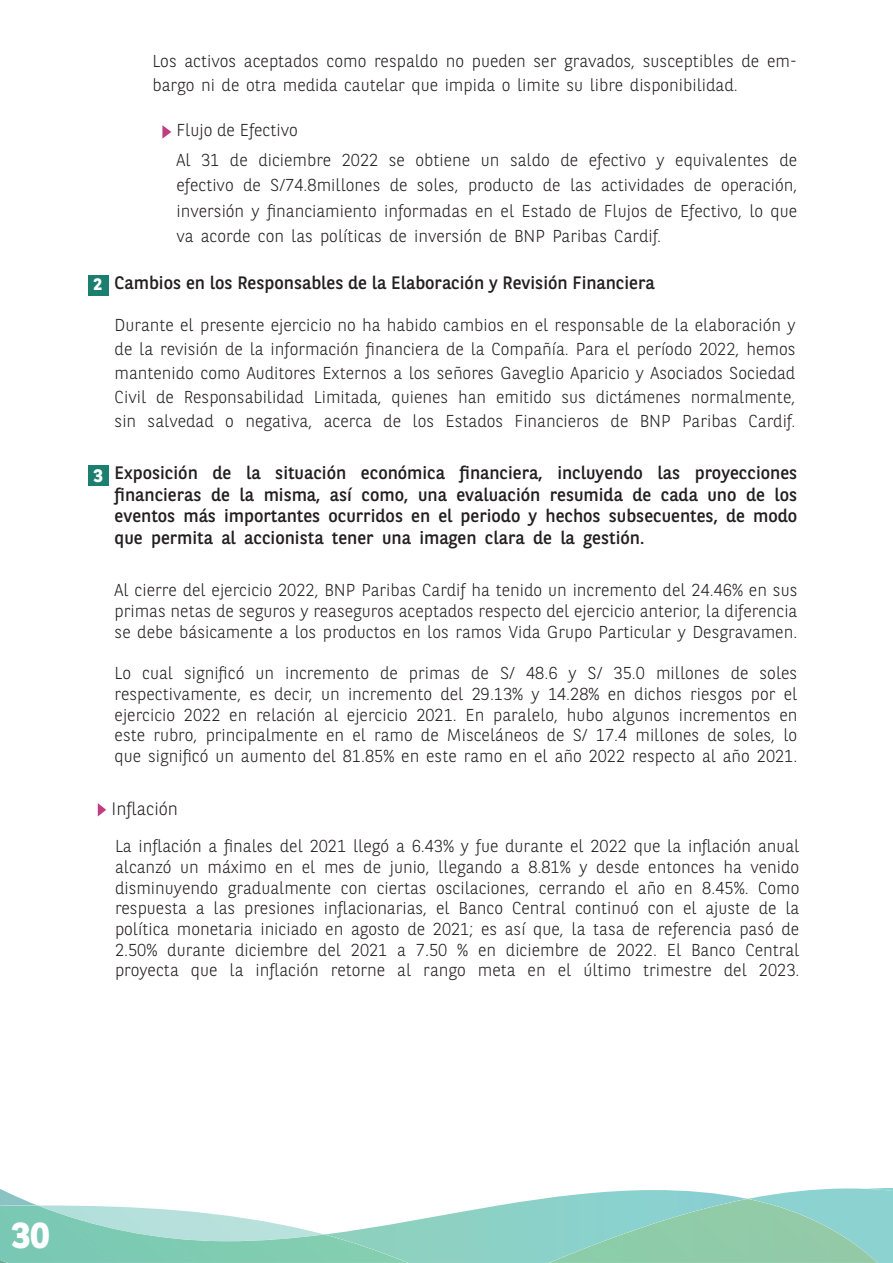
<style>
.page{position:relative;width:893px;height:1263px;background:#fff}
.page>*{position:absolute;margin:0;border:0;box-sizing:border-box;transform-origin:0 0}
.t1{font:700 36px "BNPP Sans";color:#fff}
.Estilo_de_párrafo_1{font:18px/21.6px "BNPP Sans";color:#231f20;text-align:justify}
.t2{font:300 18px "BNPP Sans";color:#231f20}
.Titulo{font:700 18px "BNPP Sans";color:#fff}
.t3{font:300 17.25px/20.7px "BNPP Sans";color:#231f20;text-align:justify}
.Titulo-2{font:700 16.5px "BNPP Sans";color:#fff}
</style>
<div class="page">
<svg style="left:0;top:1188px;width:893px;height:75px"></svg>
<img style="left:549px;top:1199px;width:328px;height:64px">
<svg style="left:162px;top:125px;width:9px;height:14px"></svg>
<div style="left:88px;top:275px;width:21px;height:21px;background:#1c7e6e"></div>
<div style="left:88px;top:465px;width:21px;height:21px;background:#1c7e6e"></div>
<svg style="left:98px;top:803px;width:8px;height:13px"></svg>
<p class="t3" style="left:152px;top:48px;width:646px;line-height:24px">Los activos aceptados como respaldo no pueden ser gravados, susceptibles de em&shy;bargo ni de otra medida cautelar que impida o limite su libre disponibilidad.</p>
<p class="t3" style="left:176px;top:119px;width:123px">Flujo de Efectivo</p>
<p class="t3" style="left:176px;top:146px;width:622px;line-height:25.5px">Al 31 de diciembre 2022 se obtiene un saldo de efectivo y equivalentes de efectivo de S/74.8millones de soles, producto de las actividades de operación, inversión y financiamiento informadas en el Estado de Flujos de Efectivo, lo que va acorde con las políticas de inversión de BNP Paribas Cardif.</p>
<p class="Titulo-2" style="left:94px;top:273px;width:10px">2</p>
<p class="Estilo_de_párrafo_1" style="left:115px;top:271px;width:542px">Cambios en los Responsables de la Elaboración y Revisión Financiera</p>
<p class="t3" style="left:115px;top:312px;width:682px;line-height:24px">Durante el presente ejercicio no ha habido cambios en el responsable de la elaboración y de la revisión de la información financiera de la Compañía. Para el período 2022, hemos mantenido como Auditores Externos a los señores Gaveglio Aparicio y Asociados Sociedad Civil de Responsabilidad Limitada, quienes han emitido sus dictámenes normalmente, sin salvedad o negativa, acerca de los Estados Financieros de BNP Paribas Cardif.</p>
<p class="Estilo_de_párrafo_1" style="left:115px;top:461px;width:684px">Exposición de la situación económica financiera, incluyendo las proyecciones financieras de la misma, así como, una evaluación resumida de cada uno de los eventos más importantes ocurridos en el periodo y hechos subsecuentes, de modo que permita al accionista tener una imagen clara de la gestión.</p>
<p class="Titulo" style="left:94px;top:463px;width:11px">3</p>
<p class="t3" style="left:115px;top:579px;width:684px">Al cierre del ejercicio 2022, BNP Paribas Cardif ha tenido un incremento del 24.46% en sus primas netas de seguros y reaseguros aceptados respecto del ejercicio anterior, la diferencia se debe básicamente a los productos en los ramos Vida Grupo Particular y Desgravamen.</p>
<p class="t3" style="left:115px;top:662px;width:684px">Lo cual significó un incremento de primas de S/ 48.6 y S/ 35.0 millones de soles respectivamente, es decir, un incremento del 29.13% y 14.28% en dichos riesgos por el ejercicio 2022 en relación al ejercicio 2021. En paralelo, hubo algunos incrementos en este rubro, principalmente en el ramo de Misceláneos de S/ 17.4 millones de soles, lo que significó un aumento del 81.85% en este ramo en el año 2022 respecto al año 2021.</p>
<p class="t2" style="left:112px;top:796px;width:68px">Inflación</p>
<p class="t3" style="left:115px;top:835px;width:686px">La inflación a finales del 2021 llegó a 6.43% y fue durante el 2022 que la inflación anual alcanzó un máximo en el mes de junio, llegando a 8.81% y desde entonces ha venido disminuyendo gradualmente con ciertas oscilaciones, cerrando el año en 8.45%. Como respuesta a las presiones inflacionarias, el Banco Central continuó con el ajuste de la política monetaria iniciado en agosto de 2021; es así que, la tasa de referencia pasó de 2.50% durante diciembre del 2021 a 7.50 % en diciembre de 2022. El Banco Central proyecta que la inflación retorne al rango meta en el último trimestre del 2023.</p>
<h1 class="t1" style="left:11px;top:1211px;width:40px">30</h1>
</div>
